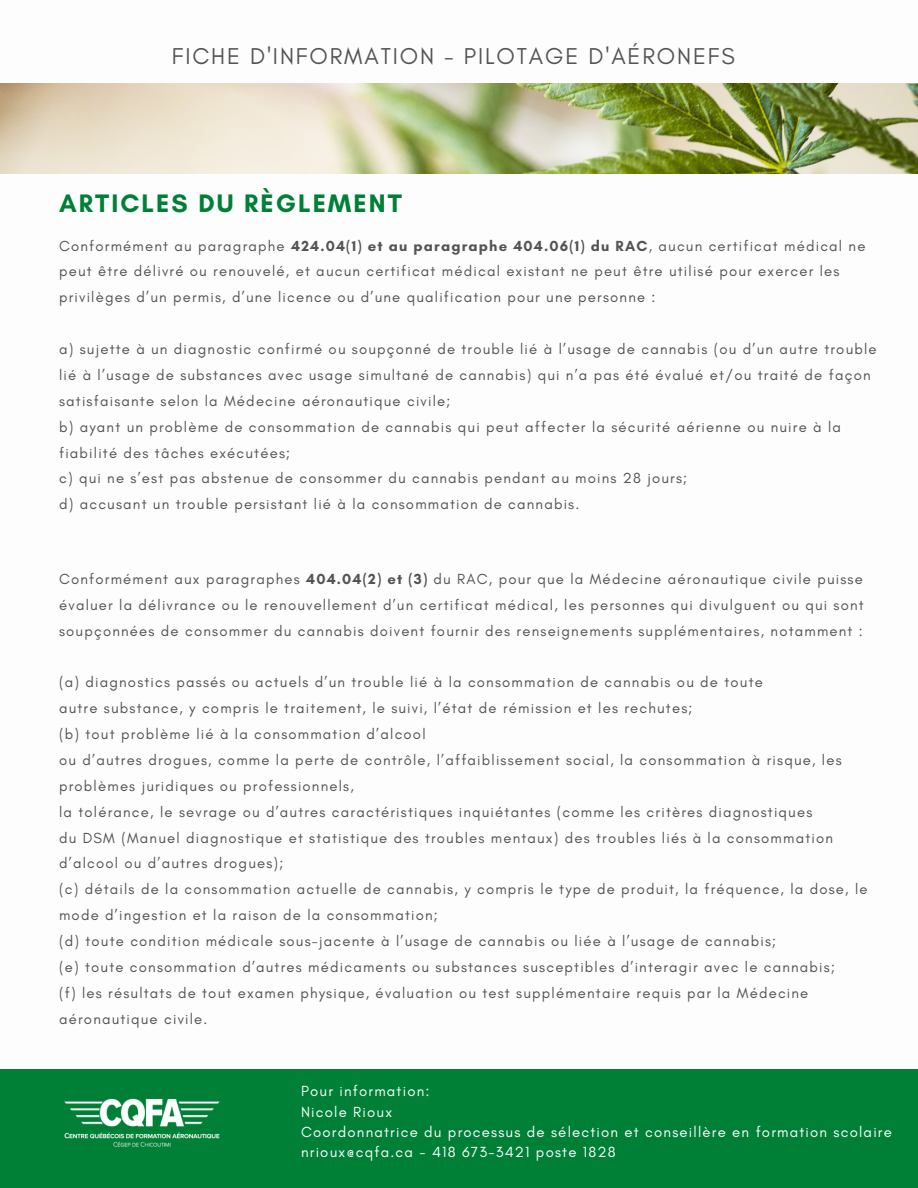
<style>
.page{position:relative;width:918px;height:1188px;background:#fff}
.page>*{position:absolute;margin:0;border:0;box-sizing:border-box;transform-origin:0 0}
.t1{font:700 25.8px "Glacial Indifference";letter-spacing:.08em;color:#008037}
.t2{font:23.4px "Glacial Indifference";letter-spacing:.08em;color:#545454}
.t3{font:15px "Glacial Indifference";letter-spacing:.08em;color:#fdfdfd}
.t4{font:14.85px/25.8px "Glacial Indifference";letter-spacing:.08em;color:#545454}
.s1{font-weight:700}
</style>
<div class="page">
<div style="left:0;top:1069px;width:918px;height:119px;background:#008037"></div>
<img style="left:0;top:83px;width:918px;height:90px">
<img style="left:64px;top:1098px;width:156px;height:49px">
<h2 class="t2" style="left:172px;top:42px;width:565px">FICHE D'INFORMATION - PILOTAGE D'AÉRONEFS</h2>
<h1 class="t1" style="left:59px;top:187px;width:344px">ARTICLES DU RÈGLEMENT</h1>
<p class="t4" style="left:59px;top:232px;width:808px">Conformément au paragraphe <span class="s1">424.04(1) et au paragraphe 404.06(1) du RAC</span>, aucun certificat médical ne peut être délivré ou renouvelé, et aucun certificat médical existant ne peut être utilisé pour exercer les privilèges d’un permis, d’une licence ou d’une qualification pour une personne :</p>
<p class="t4" style="left:59px;top:336px;width:819px">a) sujette à un diagnostic confirmé ou soupçonné de trouble lié à l’usage de cannabis (ou d’un autre trouble lié à l’usage de substances avec usage simultané de cannabis) qui n’a pas été évalué et/ou traité de façon satisfaisante selon la Médecine aéronautique civile;</p>
<p class="t4" style="left:59px;top:414px;width:783px">b) ayant un problème de consommation de cannabis qui peut affecter la sécurité aérienne ou nuire à la fiabilité des tâches exécutées;</p>
<p class="t4" style="left:59px;top:465px;width:630px">c) qui ne s’est pas abstenue de consommer du cannabis pendant au moins 28 jours;</p>
<p class="t4" style="left:59px;top:491px;width:522px">d) accusant un trouble persistant lié à la consommation de cannabis.</p>
<p class="t4" style="left:59px;top:566px;width:806px;text-align:justify">Conformément aux paragraphes <span class="s1">404.04(2) et (3)</span> du RAC, pour que la Médecine aéronautique civile puisse évaluer la délivrance ou le renouvellement d’un certificat médical, les personnes qui divulguent ou qui sont soupçonnées de consommer du cannabis doivent fournir des renseignements supplémentaires, notamment :</p>
<p class="t4" style="left:59px;top:669px;width:705px">(a) diagnostics passés ou actuels d’un trouble lié à la consommation de cannabis ou de toute</p>
<p class="t4" style="left:59px;top:695px;width:635px">autre substance, y compris le traitement, le suivi, l’état de rémission et les rechutes;</p>
<p class="t4" style="left:59px;top:721px;width:368px">(b) tout problème lié à la consommation d’alcool</p>
<p class="t4" style="left:59px;top:747px;width:784px">ou d’autres drogues, comme la perte de contrôle, l’affaiblissement social, la consommation à risque, les problèmes juridiques ou professionnels,</p>
<p class="t4" style="left:59px;top:799px;width:755px">la tolérance, le sevrage ou d’autres caractéristiques inquiétantes (comme les critères diagnostiques</p>
<p class="t4" style="left:59px;top:824px;width:775px">du DSM (Manuel diagnostique et statistique des troubles mentaux) des troubles liés à la consommation d’alcool ou d’autres drogues);</p>
<p class="t4" style="left:59px;top:876px;width:810px">(c) détails de la consommation actuelle de cannabis, y compris le type de produit, la fréquence, la dose, le mode d’ingestion et la raison de la consommation;</p>
<p class="t4" style="left:59px;top:928px;width:719px">(d) toute condition médicale sous-jacente à l’usage de cannabis ou liée à l’usage de cannabis;</p>
<p class="t4" style="left:59px;top:954px;width:777px">(e) toute consommation d’autres médicaments ou substances susceptibles d’interagir avec le cannabis;</p>
<p class="t4" style="left:59px;top:980px;width:751px">(f) les résultats de tout examen physique, évaluation ou test supplémentaire requis par la Médecine aéronautique civile.</p>
<p class="t3" style="left:301px;top:1082px;width:130px">Pour information:</p>
<p class="t3" style="left:301px;top:1102px;width:93px">Nicole Rioux</p>
<p class="t3" style="left:301px;top:1123px;width:592px">Coordonnatrice du processus de sélection et conseillère en formation scolaire</p>
<p class="t3" style="left:301px;top:1143px;width:316px">nrioux@cqfa.ca - 418 673-3421 poste 1828</p>
</div>
